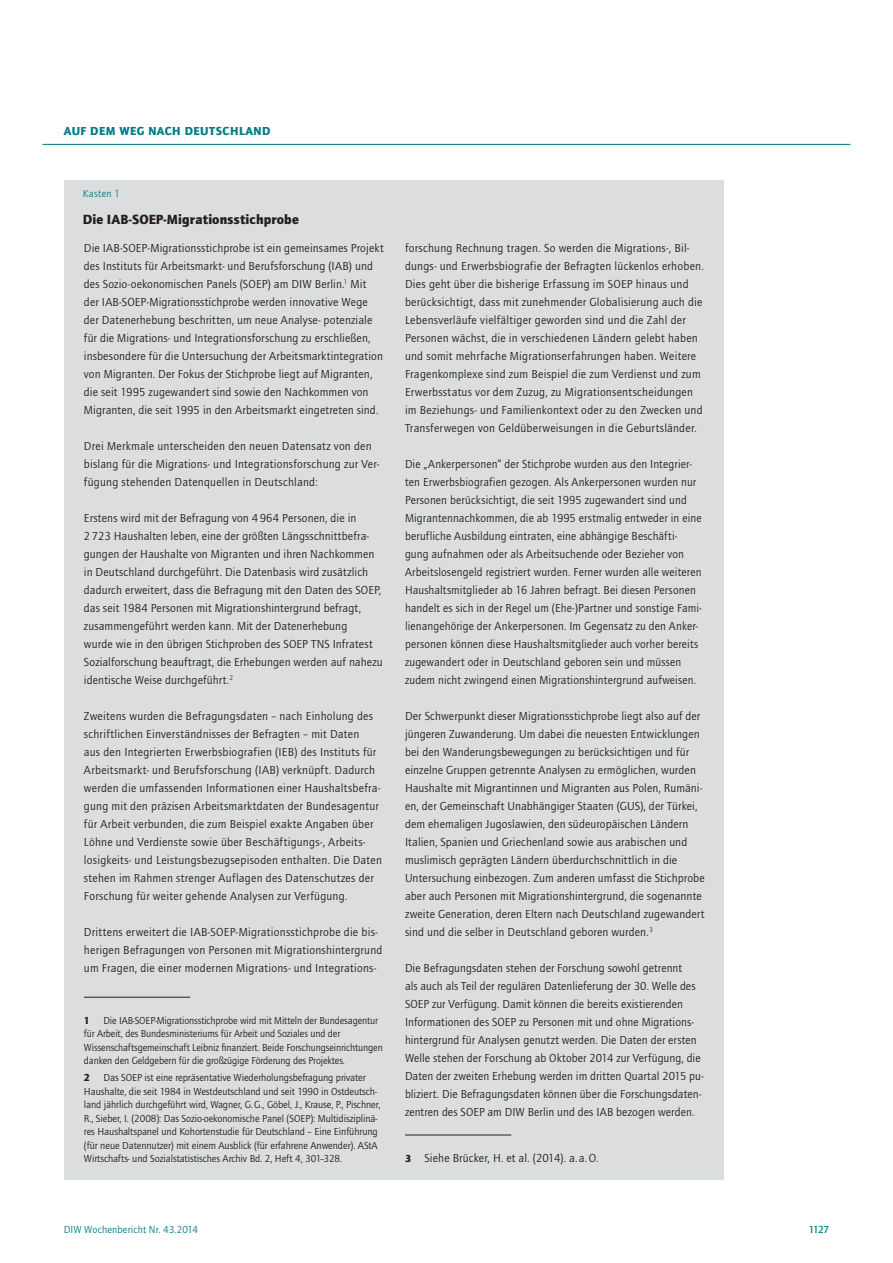
<style>
.page{position:relative;width:893px;height:1263px;background:#fff}
.page>*{position:absolute;margin:0;border:0;box-sizing:border-box;transform-origin:0 0}
.t1{font:900 13.8px "Quay Sans ITC Std";letter-spacing:.005em;color:#231f20}
.t2{font:12px/18px "Quay Sans ITC Std";letter-spacing:.015em;color:#231f20}
.t3{font:900 12px "Quay Sans ITC Std";color:#007b85}
.t4{font:10.5px/13.5px "Quay Sans ITC Std";letter-spacing:-.005em;color:#231f20}
.t5{font:10.5px "Quay Sans ITC Std";letter-spacing:.015em;color:#007b85}
.t6{font:500 10.5px "Quay Sans ITC Std";color:#007b85}
.t7{font:900 10.5px "Quay Sans ITC Std";color:#231f20}
.s1{font-weight:900;font-size:10.5px}
</style>
<div class="page">
<hr style="left:43px;top:144px;width:807px;height:1px;background:#007b85">
<div style="left:65px;top:180px;width:659px;height:999px;background:#dcdddf"></div>
<hr style="left:84px;top:997px;width:106px;height:1px;background:#231f20">
<hr style="left:405px;top:1135px;width:106px;height:1px;background:#231f20">
<p class="t3" style="left:64px;top:123px;width:36px">AUF DEM</p>
<p class="t3" style="left:119px;top:123px;width:38px">WEG NACH</p>
<p class="t3" style="left:185px;top:123px;width:18px">DEUTSCHLAND</p>
<p class="t5" style="left:83px;top:187px;width:38px">Kasten 1</p>
<p class="t1" style="left:83px;top:210px;width:217px">DIE IAB-SOEP-MIGRATIONSSTICHPROBE</p>
<p class="t2" style="left:84px;top:239px;width:301px">Die IAB-SOEP-Migrationsstichprobe ist ein gemeinsames Projekt des Instituts für Arbeitsmarkt- und Berufsforschung (IAB) und des Sozio-oekonomischen Panels (SOEP) am DIW Berlin.<sup>1</sup> Mit der IAB-SOEP-Migrationsstichprobe werden innovative Wege der Datenerhebung beschritten, um neue Analyse-- potenziale für die Migrations- und Integrationsforschung zu erschließen, insbesondere für die Untersuchung der Arbeitsmarktintegration von Migranten. Der Fokus der Stichprobe liegt auf Migranten, die seit 1995 zugewandert sind sowie den Nachkommen von Migranten, die seit 1995 in den Arbeitsmarkt eingetreten sind.</p>
<p class="t2" style="left:84px;top:437px;width:297px">Drei Merkmale unterscheiden den neuen Datensatz von den bislang für die Migrations- und Integrationsforschung zur Ver&shy;fügung stehenden Datenquellen in Deutschland:</p>
<p class="t2" style="left:84px;top:509px;width:300px">Erstens wird mit der Befragung von 4964 Personen, die in 2723 Haushalten leben, eine der größten Längsschnittbefra&shy;gungen der Haushalte von Migranten und ihren Nachkommen in Deutschland durchgeführt. Die Datenbasis wird zusätzlich dadurch erweitert, dass die Befragung mit den Daten des SOEP, das seit 1984 Personen mit Migrationshintergrund befragt, zusammengeführt werden kann. Mit der Datenerhebung<br>wurde wie in den übrigen Stichproben des SOEP TNS Infratest Sozialforschung beauftragt, die Erhebungen werden auf nahezu identische Weise durchgeführt.<sup>2</sup></p>
<p class="t2" style="left:84px;top:707px;width:300px">Zweitens wurden die Befragungsdaten – nach Einholung des schriftlichen Einverständnisses der Befragten – mit Daten<br>aus den Integrierten Erwerbsbiografien (IEB) des Instituts für Arbeitsmarkt- und Berufsforschung (IAB) verknüpft. Dadurch werden die umfassenden Informationen einer Haushaltsbefra&shy;gung mit den präzisen Arbeitsmarktdaten der Bundesagentur für Arbeit verbunden, die zum Beispiel exakte Angaben über Löhne und Verdienste sowie über Beschäftigungs-, Arbeits&shy;losigkeits- und Leistungsbezugsepisoden enthalten. Die Daten stehen im Rahmen strenger Auflagen des Datenschutzes der Forschung für weiter gehende Analysen zur Verfügung.</p>
<p class="t2" style="left:84px;top:923px;width:300px">Drittens erweitert die IAB-SOEP-Migrationsstichprobe die bis&shy;herigen Befragungen von Personen mit Migrationshintergrund um Fragen, die einer modernen Migrations- und Integrations-</p>
<p class="t4" style="left:84px;top:1013px;width:300px;text-indent:19px">Die IAB-SOEP-Migrationsstichprobe wird mit Mitteln der Bundesagentur für Arbeit, des Bundesministeriums für Arbeit und Soziales und der Wissenschaftsgemeinschaft Leibniz finanziert. Beide Forschungseinrichtungen danken den Geldgebern für die großzügige Förderung des Projektes.</p>
<p class="t7" style="left:84px;top:1071px;width:8px">2</p>
<p class="t7" style="left:84px;top:1013px;width:8px">1</p>
<p class="t4" style="left:84px;top:1071px;width:298px;text-indent:19px">Das SOEP ist eine repräsentative Wiederholungsbefragung privater Haushalte, die seit 1984 in Westdeutschland und seit 1990 in Ostdeutsch&shy;land jährlich durchgeführt wird, Wagner, G.G., Göbel, J., Krause, P., Pischner, R., Sieber, I. (2008): Das Sozio-oekonomische Panel (SOEP): Multidisziplinä&shy;res Haushaltspanel und Kohortenstudie für Deutschland – Eine Einführung (für neue Datennutzer) mit einem Ausblick (für erfahrene Anwender). AStA Wirtschafts- und Sozialstatistisches Archiv Bd. 2, Heft 4, 301–328.</p>
<p class="t2" style="left:405px;top:239px;width:300px">forschung Rechnung tragen. So werden die Migrations-, Bil&shy;dungs- und Erwerbsbiografie der Befragten lückenlos erhoben.<br>Dies geht über die bisherige Erfassung im SOEP hinaus und berücksichtigt, dass mit zunehmender Globalisierung auch die Lebensverläufe vielfältiger geworden sind und die Zahl der Personen wächst, die in verschiedenen Ländern gelebt haben und somit mehrfache Migrationserfahrungen haben. Weitere Fragenkomplexe sind zum Beispiel die zum Verdienst und zum Erwerbsstatus vor dem Zuzug, zu Migrationsentscheidungen im Beziehungs- und Familienkontext oder zu den Zwecken und Transferwegen von Geldüberweisungen in die Geburtsländer.</p>
<p class="t2" style="left:405px;top:455px;width:298px">Die „Ankerpersonen“ der Stichprobe wurden aus den Integrier&shy;ten Erwerbsbiografien gezogen. Als Ankerpersonen wurden nur Personen berücksichtigt, die seit 1995 zugewandert sind und Migrantennachkommen, die ab 1995 erstmalig entweder in eine berufliche Ausbildung eintraten, eine abhängige Beschäfti&shy;gung aufnahmen oder als Arbeitsuchende oder Bezieher von Arbeitslosengeld registriert wurden. Ferner wurden alle weiteren Haushaltsmitglieder ab 16 Jahren befragt. Bei diesen Personen handelt es sich in der Regel um (Ehe-)Partner und sonstige Fami&shy;lienangehörige der Ankerpersonen. Im Gegensatz zu den Anker&shy;personen können diese Haushaltsmitglieder auch vorher bereits zugewandert oder in Deutschland geboren sein und müssen zudem nicht zwingend einen Migrationshintergrund aufweisen.</p>
<p class="t2" style="left:405px;top:707px;width:301px">Der Schwerpunkt dieser Migrationsstichprobe liegt also auf der jüngeren Zuwanderung. Um dabei die neuesten Entwicklungen bei den Wanderungsbewegungen zu berücksichtigen und für einzelne Gruppen getrennte Analysen zu ermöglichen, wurden Haushalte mit Migrantinnen und Migranten aus Polen, Rumäni&shy;en, der Gemeinschaft Unabhängiger Staaten (GUS), der Türkei, dem ehemaligen Jugoslawien, den südeuropäischen Ländern Italien, Spanien und Griechenland sowie aus arabischen und muslimisch geprägten Ländern überdurchschnittlich in die Untersuchung einbezogen. Zum anderen umfasst die Stichprobe aber auch Personen mit Migrationshintergrund, die sogenannte zweite Generation, deren Eltern nach Deutschland zugewandert sind und die selber in Deutschland geboren wurden.<sup>3</sup></p>
<p class="t2" style="left:405px;top:959px;width:300px">Die Befragungsdaten stehen der Forschung sowohl getrennt<br>als auch als Teil der regulären Datenlieferung der 30. Welle des SOEP zur Verfügung. Damit können die bereits existierenden Informationen des SOEP zu Personen mit und ohne Migrations&shy;hintergrund für Analysen genutzt werden. Die Daten der ersten Welle stehen der Forschung ab Oktober 2014 zur Verfügung, die Daten der zweiten Erhebung werden im dritten Quartal 2015 pu&shy;bliziert. Die Befragungsdaten können über die Forschungsdaten&shy;zentren des SOEP am DIW Berlin und des IAB bezogen werden.</p>
<p class="t2" style="left:405px;top:1149px;width:195px"><span class="s1">3</span> Siehe Brücker, H. et al. (2014). a. a.O.</p>
<p class="t5" style="left:64px;top:1223px;width:136px">DIW Wochenbericht Nr. 43.2014</p>
<p class="t6" style="left:809px;top:1223px;width:22px">1127</p>
</div>
